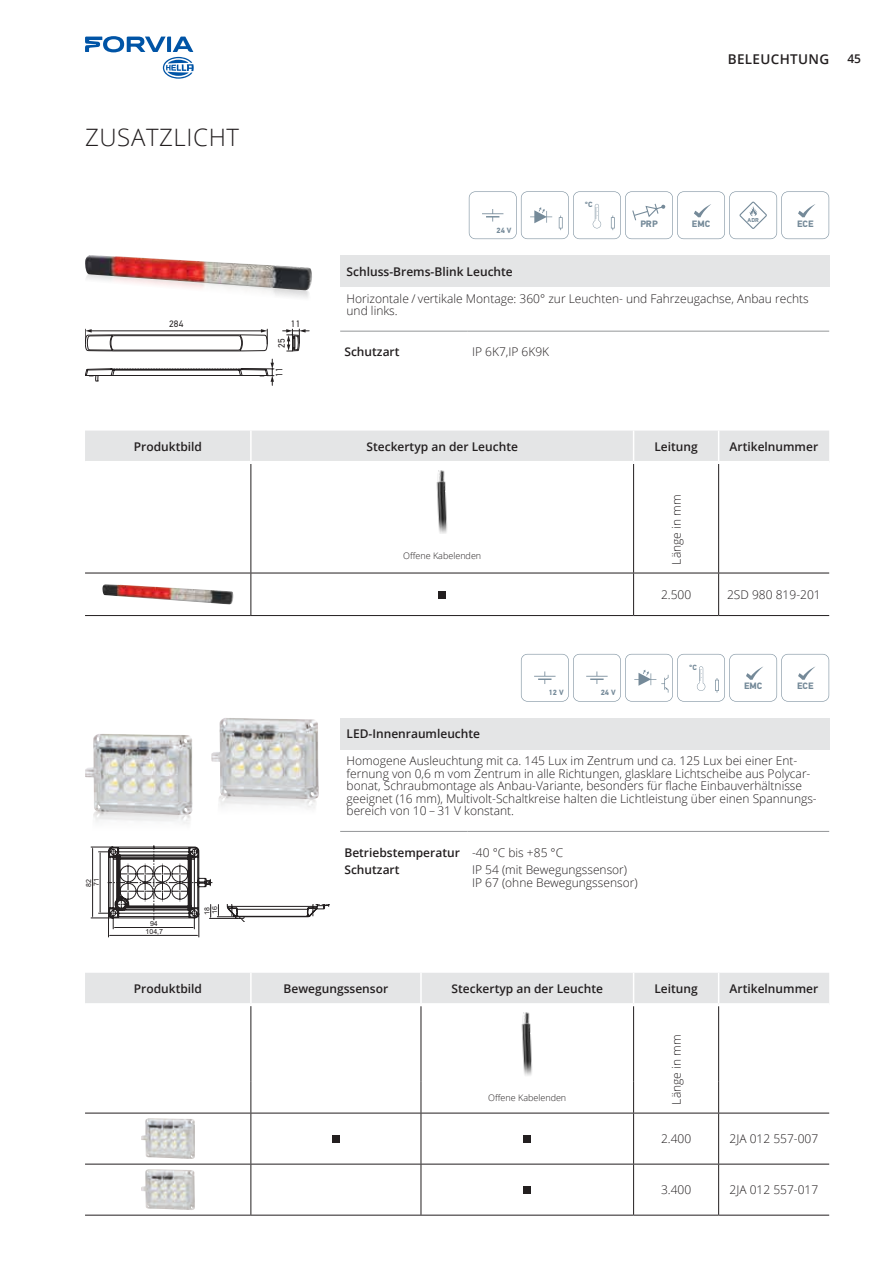
<style>
.page{position:relative;width:893px;height:1263px;background:#fff}
.page>*{position:absolute;margin:0;border:0;box-sizing:border-box;transform-origin:0 0}
.t1{font:300 24px "Open Sans";letter-spacing:.025em;color:#231f20}
.t2{font:600 13.5px "Open Sans";letter-spacing:.025em;color:#231f20}
.t3{font:300 12px/12.6px "Open Sans";color:#231f20}
.t4{font:600 12px/17.7px "Open Sans";color:#231f20}
.t5{font:700 9.3px "Hella DIN Universal";color:#758a99}
.t6{font:9.3px "Hella DIN Universal";letter-spacing:.015em;color:#231f20}
.t7{font:300 9px "Open Sans";color:#231f20}
.t8{font:700 7.65px "Hella DIN Universal";color:#758a99}
.t9{font:7.05px/7.5px "Arial";color:#231f20}
.t10{font:700 5.7px "Hella DIN Universal";color:#758a99}
.s1{font-weight:300}
</style>
<div class="page">
<svg style="left:85px;top:36px;width:109px;height:43px"></svg>
<div style="left:340px;top:255px;width:489px;height:32px;background:#e4e5e6"></div>
<hr style="left:340px;top:331px;width:128px;height:1px;background:#949698">
<hr style="left:468px;top:331px;width:361px;height:1px;background:#949698">
<div style="left:340px;top:718px;width:489px;height:31px;background:#e4e5e6"></div>
<hr style="left:340px;top:831px;width:128px;height:1px;background:#949698">
<hr style="left:468px;top:831px;width:361px;height:1px;background:#949698">
<div style="left:85px;top:431px;width:744px;height:30px;background:#e4e5e6"></div>
<hr style="left:250px;top:431px;width:2px;height:30px;background:#fff">
<hr style="left:633px;top:431px;width:1px;height:30px;background:#fff">
<hr style="left:718px;top:431px;width:1px;height:30px;background:#fff">
<hr style="left:633px;top:464px;width:1px;height:75px;background:#231f20">
<hr style="left:633px;top:539px;width:1px;height:34px;background:#231f20">
<hr style="left:251px;top:464px;width:1px;height:75px;background:#231f20">
<hr style="left:718px;top:464px;width:1px;height:75px;background:#231f20">
<hr style="left:251px;top:539px;width:1px;height:34px;background:#231f20">
<hr style="left:718px;top:539px;width:1px;height:34px;background:#231f20">
<hr style="left:719px;top:573px;width:110px;height:1px;background:#231f20">
<hr style="left:251px;top:573px;width:1px;height:42px;background:#231f20">
<hr style="left:633px;top:573px;width:1px;height:42px;background:#231f20">
<hr style="left:718px;top:573px;width:1px;height:42px;background:#231f20">
<hr style="left:251px;top:573px;width:383px;height:1px;background:#231f20">
<hr style="left:634px;top:573px;width:85px;height:1px;background:#231f20">
<hr style="left:85px;top:573px;width:166px;height:1px;background:#231f20">
<hr style="left:85px;top:615px;width:166px;height:1px;background:#231f20">
<hr style="left:251px;top:615px;width:383px;height:1px;background:#231f20">
<hr style="left:634px;top:615px;width:85px;height:1px;background:#231f20">
<hr style="left:719px;top:615px;width:110px;height:1px;background:#231f20">
<img style="left:436px;top:470px;width:11px;height:64px">
<img style="left:102px;top:584px;width:131px;height:20px">
<div style="left:438px;top:591px;width:8px;height:8px;background:#231f20"></div>
<div style="left:85px;top:973px;width:744px;height:30px;background:#e4e5e6"></div>
<hr style="left:250px;top:973px;width:2px;height:30px;background:#fff">
<hr style="left:420px;top:973px;width:2px;height:30px;background:#fff">
<hr style="left:633px;top:973px;width:1px;height:30px;background:#fff">
<hr style="left:718px;top:973px;width:1px;height:30px;background:#fff">
<hr style="left:633px;top:1006px;width:1px;height:75px;background:#231f20">
<hr style="left:633px;top:1081px;width:1px;height:32px;background:#231f20">
<hr style="left:421px;top:1006px;width:1px;height:75px;background:#231f20">
<hr style="left:718px;top:1006px;width:1px;height:75px;background:#231f20">
<hr style="left:421px;top:1081px;width:1px;height:32px;background:#231f20">
<hr style="left:718px;top:1081px;width:1px;height:32px;background:#231f20">
<hr style="left:251px;top:1113px;width:170px;height:1px;background:#231f20">
<hr style="left:719px;top:1113px;width:110px;height:1px;background:#231f20">
<hr style="left:251px;top:1113px;width:1px;height:51px;background:#231f20">
<hr style="left:421px;top:1113px;width:1px;height:51px;background:#231f20">
<hr style="left:633px;top:1113px;width:1px;height:51px;background:#231f20">
<hr style="left:718px;top:1113px;width:1px;height:51px;background:#231f20">
<hr style="left:251px;top:1164px;width:1px;height:51px;background:#231f20">
<hr style="left:421px;top:1164px;width:1px;height:51px;background:#231f20">
<hr style="left:633px;top:1164px;width:1px;height:51px;background:#231f20">
<hr style="left:718px;top:1164px;width:1px;height:51px;background:#231f20">
<hr style="left:251px;top:1006px;width:1px;height:75px;background:#231f20">
<hr style="left:251px;top:1081px;width:1px;height:32px;background:#231f20">
<hr style="left:421px;top:1113px;width:213px;height:1px;background:#231f20">
<hr style="left:634px;top:1113px;width:85px;height:1px;background:#231f20">
<hr style="left:85px;top:1113px;width:166px;height:1px;background:#231f20">
<hr style="left:85px;top:1164px;width:166px;height:1px;background:#231f20">
<hr style="left:251px;top:1164px;width:170px;height:1px;background:#231f20">
<hr style="left:421px;top:1164px;width:213px;height:1px;background:#231f20">
<hr style="left:634px;top:1164px;width:85px;height:1px;background:#231f20">
<hr style="left:719px;top:1164px;width:110px;height:1px;background:#231f20">
<hr style="left:85px;top:1215px;width:166px;height:1px;background:#231f20">
<hr style="left:251px;top:1215px;width:170px;height:1px;background:#231f20">
<hr style="left:421px;top:1215px;width:213px;height:1px;background:#231f20">
<hr style="left:634px;top:1215px;width:85px;height:1px;background:#231f20">
<hr style="left:719px;top:1215px;width:110px;height:1px;background:#231f20">
<img style="left:521px;top:1012px;width:11px;height:64px">
<img style="left:141px;top:1118px;width:54px;height:41px">
<div style="left:332px;top:1135px;width:8px;height:8px;background:#231f20"></div>
<div style="left:524px;top:1135px;width:7px;height:8px;background:#231f20"></div>
<img style="left:141px;top:1169px;width:54px;height:41px">
<div style="left:524px;top:1186px;width:7px;height:8px;background:#231f20"></div>
<svg style="left:469px;top:191px;width:360px;height:48px"></svg>
<img style="left:262px;top:290px;width:47px;height:8px">
<img style="left:85px;top:255px;width:227px;height:35px">
<svg style="left:283px;top:329px;width:26px;height:23px"></svg>
<svg style="left:85px;top:359px;width:189px;height:26px"></svg>
<svg style="left:85px;top:329px;width:183px;height:22px"></svg>
<svg style="left:521px;top:654px;width:308px;height:47px"></svg>
<img style="left:90px;top:815px;width:101px;height:33px">
<img style="left:85px;top:734px;width:107px;height:81px">
<img style="left:211px;top:718px;width:108px;height:81px">
<svg style="left:91px;top:845px;width:239px;height:93px"></svg>
<h1 class="t1" style="left:85px;top:121px;width:156px">ZUSATZLICHT</h1>
<p class="t6" style="left:169px;top:318px;width:16px">284</p>
<p class="t6" style="left:291px;top:318px;width:11px">11</p>
<p class="t6" style="left:276px;top:348px;width:11px;rotate:-90deg">25</p>
<p class="t6" style="left:274px;top:377px;width:11px;rotate:-90deg">11</p>
<p class="t8" style="left:496px;top:225px;width:17px">24 V</p>
<p class="t2" style="left:728px;top:50px;width:103px">BELEUCHTUNG</p>
<p class="t4" style="left:847px;top:49px;width:15px">45</p>
<p class="t8" style="left:585px;top:200px;width:9px">°C</p>
<p class="t10" style="left:747px;top:216px;width:13px">ADR</p>
<p class="t5" style="left:640px;top:217px;width:19px">PRP</p>
<p class="t5" style="left:797px;top:217px;width:18px">ECE</p>
<p class="t5" style="left:692px;top:217px;width:20px">EMC</p>
<p class="t4" style="left:347px;top:262px;width:168px">Schluss-Brems-Blink Leuchte</p>
<p class="t3" style="left:347px;top:292px;width:464px">Horizontale / vertikale Montage: 360° zur Leuchten- und Fahrzeugachse, Anbau rechts und links.</p>
<p class="t4" style="left:344px;top:343px;width:57px">Schutzart</p>
<p class="t3" style="left:472px;top:345px;width:79px">IP 6K7,IP 6K9K</p>
<p class="t4" style="left:134px;top:438px;width:70px">Produktbild</p>
<p class="t4" style="left:366px;top:438px;width:153px">Steckertyp an der Leuchte</p>
<p class="t4" style="left:654px;top:438px;width:45px">Leitung</p>
<p class="t4" style="left:730px;top:438px;width:90px">Artikelnummer</p>
<p class="t9" style="left:85px;top:886px;width:10px;rotate:-90deg">82<br>71</p>
<p class="t7" style="left:403px;top:550px;width:79px">Offene Kabelenden</p>
<p class="t8" style="left:549px;top:687px;width:17px">12 V</p>
<p class="t8" style="left:601px;top:687px;width:17px">24 V</p>
<p class="t3" style="left:670px;top:564px;width:71px;rotate:-90deg">Länge in mm</p>
<p class="t3" style="left:661px;top:588px;width:32px">2.500</p>
<p class="t3" style="left:727px;top:588px;width:95px">2SD 980 819-201</p>
<p class="t8" style="left:689px;top:662px;width:9px">°C</p>
<p class="t5" style="left:744px;top:680px;width:20px">EMC</p>
<p class="t5" style="left:797px;top:680px;width:18px">ECE</p>
<p class="t9" style="left:146px;top:920px;width:19px;line-height:7.9px;text-align:center">94<br>104,7</p>
<p class="t9" style="left:203px;top:915px;width:10px;rotate:-90deg">18<br>16</p>
<p class="t4" style="left:347px;top:725px;width:135px">LED-Innenraumleuchte</p>
<p class="t3" style="left:347px;top:754px;width:472px">Homogene Ausleuchtung mit ca. 145 Lux im Zentrum und ca. 125 Lux bei einer Ent&shy;fernung von 0,6 m vom Zentrum in alle Richtungen, glasklare Lichtscheibe aus Polycar&shy;bonat, Schraubmontage als Anbau-Variante, besonders für flache Einbauverhältnisse geeignet (16 mm), Multivolt-Schaltkreise halten die Lichtleistung über einen Spannungs&shy;bereich von 10 – 31 V konstant.</p>
<p class="t4" style="left:344px;top:843px;width:220px">Betriebstemperatur <span class="s1">-40 °C bis +85 °C<br></span>Schutzart</p>
<p class="t3" style="left:472px;top:863px;width:167px">IP 54 (mit Bewegungssensor)<br>IP 67 (ohne Bewegungssensor)</p>
<p class="t4" style="left:134px;top:980px;width:70px">Produktbild</p>
<p class="t4" style="left:284px;top:980px;width:106px">Bewegungssensor</p>
<p class="t4" style="left:452px;top:980px;width:153px">Steckertyp an der Leuchte</p>
<p class="t4" style="left:654px;top:980px;width:45px">Leitung</p>
<p class="t4" style="left:730px;top:980px;width:90px">Artikelnummer</p>
<p class="t7" style="left:488px;top:1091px;width:79px">Offene Kabelenden</p>
<p class="t3" style="left:670px;top:1104px;width:71px;rotate:-90deg">Länge in mm</p>
<p class="t3" style="left:661px;top:1132px;width:32px">2.400</p>
<p class="t3" style="left:729px;top:1132px;width:90px">2JA 012 557-007</p>
<p class="t3" style="left:661px;top:1183px;width:32px">3.400</p>
<p class="t3" style="left:729px;top:1183px;width:90px">2JA 012 557-017</p>
</div>
